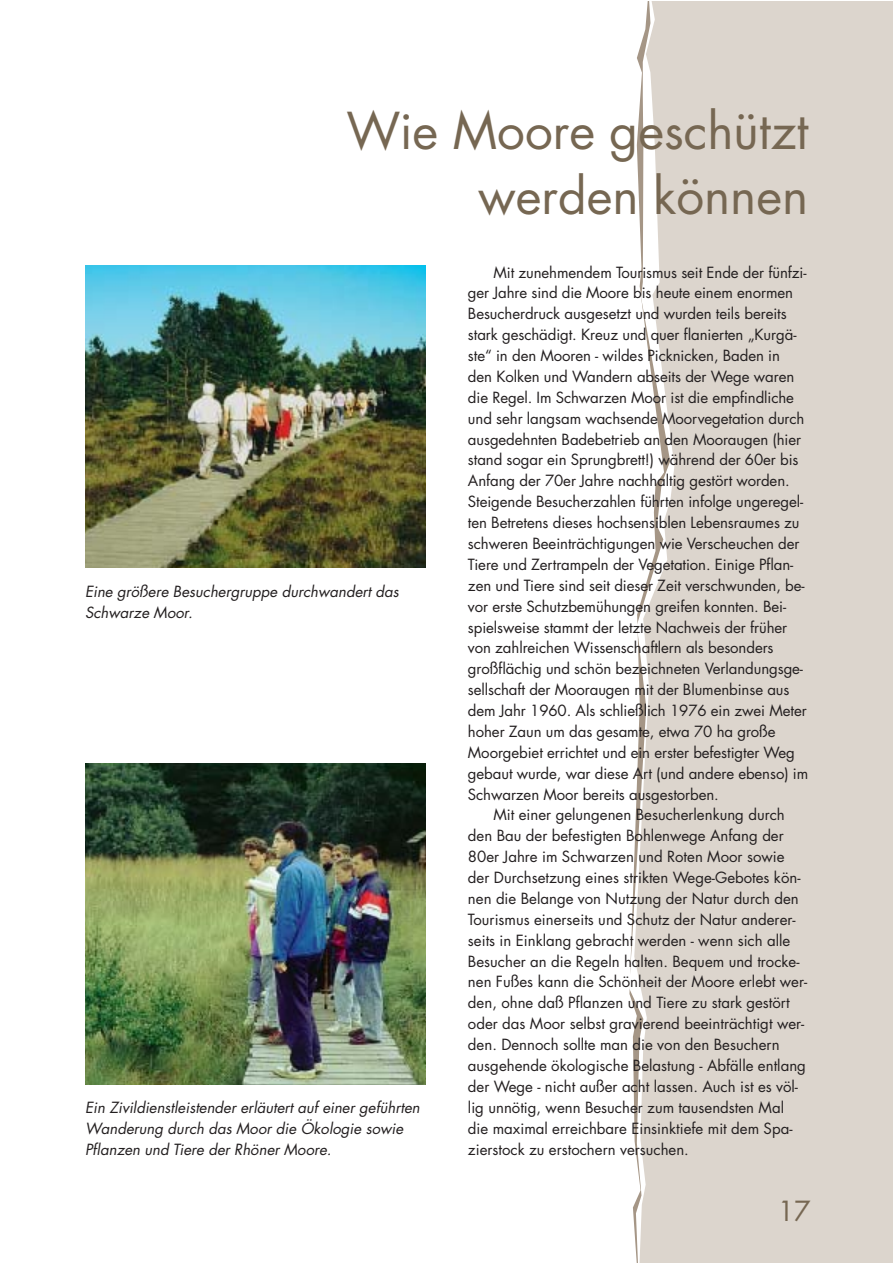
<style>
.page{position:relative;width:893px;height:1263px;background:#fff}
.page>*{position:absolute;margin:0;border:0;box-sizing:border-box;transform-origin:0 0}
.t1{font:49.5px/64.9px "Futura";color:#766752;text-align:right}
.t2{font:27px "Futura";color:#766752}
.t3{font:15px "Futura";letter-spacing:-.005em;color:#231f20}
.t4{font:italic 15px/21px "Futura";color:#231f20}
</style>
<div class="page">
<div style="left:634px;top:2px;width:258px;height:1260px;background:#dcd5cd"></div>
<img style="left:85px;top:764px;width:340px;height:320px">
<img style="left:85px;top:265px;width:340px;height:302px">
<h1 class="t1" style="left:346px;top:102px;width:463px">Wie Moore geschützt werden können</h1>
<p class="t4" style="left:85px;top:582px;width:315px">Eine größere Besuchergruppe durchwandert das<br>Schwarze Moor.</p>
<p class="t4" style="left:85px;top:1098px;width:336px">Ein Zivildienstleistender erläutert auf einer geführten<br>Wanderung durch das Moor die Ökologie sowie<br>Pflanzen und Tiere der Rhöner Moore.</p>
<p class="t3" style="left:493px;top:265px;width:314px">Mit zunehmendem Tourismus seit Ende der fünfzi-</p>
<p class="t3" style="left:468px;top:286px;width:327px">ger Jahre sind die Moore bis heute einem enormen</p>
<p class="t3" style="left:468px;top:307px;width:320px">Besucherdruck ausgesetzt und wurden teils bereits</p>
<p class="t3" style="left:468px;top:328px;width:330px">stark geschädigt. Kreuz und quer flanierten „Kurgä-</p>
<p class="t3" style="left:468px;top:349px;width:313px">ste“ in den Mooren - wildes Picknicken, Baden in</p>
<p class="t3" style="left:468px;top:370px;width:328px">den Kolken und Wandern abseits der Wege waren</p>
<p class="t3" style="left:468px;top:390px;width:327px">die Regel. Im Schwarzen Moor ist die empfindliche</p>
<p class="t3" style="left:468px;top:411px;width:338px">und sehr langsam wachsende Moorvegetation durch</p>
<p class="t3" style="left:468px;top:432px;width:335px">ausgedehnten Badebetrieb an den Mooraugen (hier</p>
<p class="t3" style="left:468px;top:453px;width:332px">stand sogar ein Sprungbrett!) während der 60er bis</p>
<p class="t3" style="left:468px;top:474px;width:323px">Anfang der 70er Jahre nachhaltig gestört worden.</p>
<p class="t3" style="left:468px;top:495px;width:337px">Steigende Besucherzahlen führten infolge ungeregel-</p>
<p class="t3" style="left:468px;top:516px;width:333px">ten Betretens dieses hochsensiblen Lebensraumes zu</p>
<p class="t3" style="left:468px;top:537px;width:333px">schweren Beeinträchtigungen wie Verscheuchen der</p>
<p class="t3" style="left:468px;top:557px;width:327px">Tiere und Zertrampeln der Vegetation. Einige Pflan-</p>
<p class="t3" style="left:468px;top:578px;width:338px">zen und Tiere sind seit dieser Zeit verschwunden, be-</p>
<p class="t3" style="left:468px;top:599px;width:320px">vor erste Schutzbemühungen greifen konnten. Bei-</p>
<p class="t3" style="left:468px;top:620px;width:321px">spielsweise stammt der letzte Nachweis der früher</p>
<p class="t3" style="left:468px;top:641px;width:307px">von zahlreichen Wissenschaftlern als besonders</p>
<p class="t3" style="left:468px;top:662px;width:336px">großflächig und schön bezeichneten Verlandungsge-</p>
<p class="t3" style="left:468px;top:683px;width:323px">sellschaft der Mooraugen mit der Blumenbinse aus</p>
<p class="t3" style="left:468px;top:704px;width:340px">dem Jahr 1960. Als schließlich 1976 ein zwei Meter</p>
<p class="t3" style="left:468px;top:724px;width:309px">hoher Zaun um das gesamte, etwa 70 ha große</p>
<p class="t3" style="left:468px;top:745px;width:328px">Moorgebiet errichtet und ein erster befestigter Weg</p>
<p class="t3" style="left:468px;top:766px;width:342px">gebaut wurde, war diese Art (und andere ebenso) im</p>
<p class="t3" style="left:468px;top:787px;width:252px">Schwarzen Moor bereits ausgestorben.</p>
<p class="t3" style="left:493px;top:808px;width:293px">Mit einer gelungenen Besucherlenkung durch</p>
<p class="t3" style="left:468px;top:829px;width:317px">den Bau der befestigten Bohlenwege Anfang der</p>
<p class="t3" style="left:468px;top:850px;width:318px">80er Jahre im Schwarzen und Roten Moor sowie</p>
<p class="t3" style="left:468px;top:871px;width:334px">der Durchsetzung eines strikten Wege-Gebotes kön-</p>
<p class="t3" style="left:468px;top:892px;width:332px">nen die Belange von Nutzung der Natur durch den</p>
<p class="t3" style="left:468px;top:912px;width:329px">Tourismus einerseits und Schutz der Natur anderer-</p>
<p class="t3" style="left:468px;top:933px;width:324px">seits in Einklang gebracht werden - wenn sich alle</p>
<p class="t3" style="left:468px;top:954px;width:333px">Besucher an die Regeln halten. Bequem und trocke-</p>
<p class="t3" style="left:468px;top:975px;width:340px">nen Fußes kann die Schönheit der Moore erlebt wer-</p>
<p class="t3" style="left:468px;top:996px;width:323px">den, ohne daß Pflanzen und Tiere zu stark gestört</p>
<p class="t3" style="left:468px;top:1017px;width:338px">oder das Moor selbst gravierend beeinträchtigt wer-</p>
<p class="t3" style="left:468px;top:1038px;width:313px">den. Dennoch sollte man die von den Besuchern</p>
<p class="t3" style="left:468px;top:1059px;width:339px">ausgehende ökologische Belastung - Abfälle entlang</p>
<p class="t3" style="left:468px;top:1079px;width:331px">der Wege - nicht außer acht lassen. Auch ist es völ-</p>
<p class="t3" style="left:468px;top:1100px;width:317px">lig unnötig, wenn Besucher zum tausendsten Mal</p>
<p class="t3" style="left:468px;top:1121px;width:326px">die maximal erreichbare Einsinktiefe mit dem Spa-</p>
<p class="t3" style="left:468px;top:1142px;width:222px">zierstock zu erstochern versuchen.</p>
<h2 class="t2" style="left:777px;top:1199px;width:35px">17</h2>
</div>
